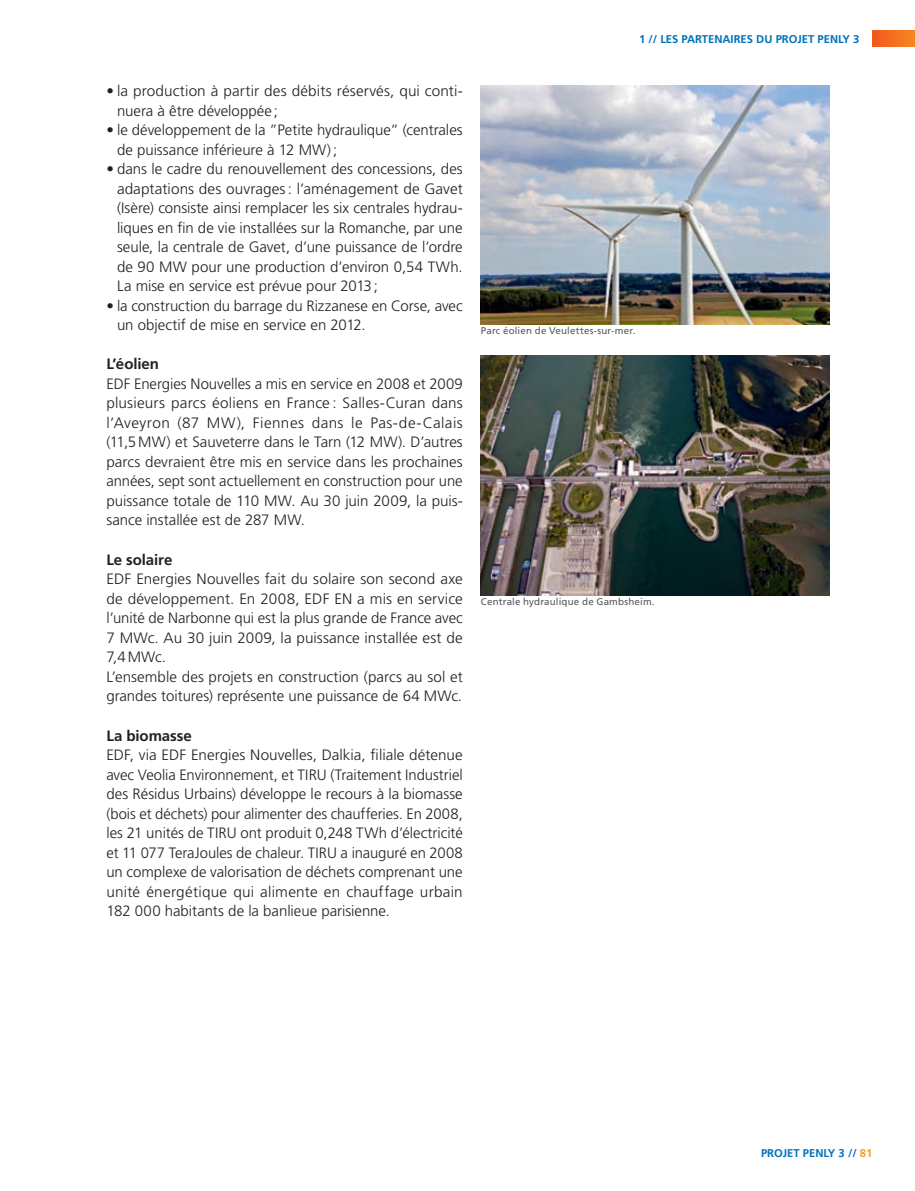
<style>
.page{position:relative;width:915px;height:1191px;background:#fff}
.page>*{position:absolute;margin:0;border:0;box-sizing:border-box;transform-origin:0 0}
.t1{font:300 15px/19.5px "Frutiger LT Std";color:#231f20}
.t2{font:700 15px "Frutiger LT Std";letter-spacing:-.005em;color:#231f20}
.t3{font:700 11.25px "Frutiger LT Std";color:#0072bc}
.t4{font:9.75px "Frutiger LT Std";letter-spacing:.02em;color:#57585a}
.s1{color:#f89c1c}
</style>
<div class="page">
<svg style="left:872px;top:31px;width:42px;height:15px"></svg>
<img style="left:480px;top:85px;width:349px;height:240px">
<img style="left:480px;top:356px;width:349px;height:239px">
<p class="t1" style="left:117px;top:82px;width:347px;text-indent:-11px">• la production à partir des débits réservés, qui conti&shy;nuera à être développée ;</p>
<p class="t1" style="left:117px;top:121px;width:347px;text-indent:-11px">• le développement de la ”Petite hydraulique” (centrales de puissance inférieure à 12 MW);</p>
<p class="t1" style="left:117px;top:160px;width:347px;text-align:justify;text-indent:-11px">• dans le cadre du renouvellement des concessions, des adaptations des ouvrages: l’aménagement de Gavet (Isère) consiste ainsi remplacer les six centrales hydrau&shy;liques en fin de vie installées sur la Romanche, par une seule, la centrale de Gavet, d’une puissance de l’ordre de 90 MW pour une production d’environ 0,54 TWh.<br>La mise en service est prévue pour 2013;</p>
<p class="t1" style="left:117px;top:296px;width:347px;text-indent:-11px">• la construction du barrage du Rizzanese en Corse, avec un objectif de mise en service en 2012.</p>
<p class="t2" style="left:106px;top:355px;width:54px">L’éolien</p>
<p class="t1" style="left:106px;top:374px;width:358px;text-align:justify">EDF Energies Nouvelles a mis en service en 2008 et 2009 plusieurs parcs éoliens en France : Salles-Curan dans l’Aveyron (87 MW), Fiennes dans le Pas-de-Calais (11,5MW) et Sauveterre dans le Tarn (12 MW). D’autres parcs devraient être mis en service dans les prochaines années, sept sont actuellement en construction pour une puissance totale de 110 MW. Au 30 juin 2009, la puis&shy;sance installée est de 287 MW.</p>
<p class="t2" style="left:106px;top:551px;width:67px">Le solaire</p>
<p class="t1" style="left:106px;top:569px;width:358px">EDF Energies Nouvelles fait du solaire son second axe de développement. En 2008, EDF EN a mis en service l’unité de Narbonne qui est la plus grande de France avec 7 MWc. Au 30 juin 2009, la puissance installée est de 7,4MWc.<br>L’ensemble des projets en construction (parcs au sol et grandes toitures) représente une puissance de 64 MWc.</p>
<p class="t2" style="left:106px;top:726px;width:87px">La biomasse</p>
<p class="t1" style="left:106px;top:745px;width:358px;text-align:justify">EDF, via EDF Energies Nouvelles, Dalkia, filiale détenue avec Veolia Environnement, et TIRU (Traitement Industriel des Résidus Urbains) développe le recours à la biomasse (bois et déchets) pour alimenter des chaufferies. En 2008, les 21 unités de TIRU ont produit 0,248 TWh d’électricité et 11 077 TeraJoules de chaleur. TIRU a inauguré en 2008 un complexe de valorisation de déchets comprenant une unité énergétique qui alimente en chauffage urbain 182 000 habitants de la banlieue parisienne.</p>
<p class="t3" style="left:638px;top:32px;width:64px">1 // le s parten</p>
<p class="t3" style="left:722px;top:32px;width:61px">aires du projet</p>
<p class="t3" style="left:817px;top:32px;width:8px">penly</p>
<p class="t3" style="left:853px;top:32px;width:8px">3</p>
<p class="t4" style="left:480px;top:325px;width:156px">Parc éolien de Veulettes-sur-mer.</p>
<p class="t4" style="left:480px;top:596px;width:175px">Centrale hydraulique de Gambsheim.</p>
<p class="t3" style="left:760px;top:1146px;width:113px">PROJET PENLY 3 // <span class="s1">81</span></p>
</div>
